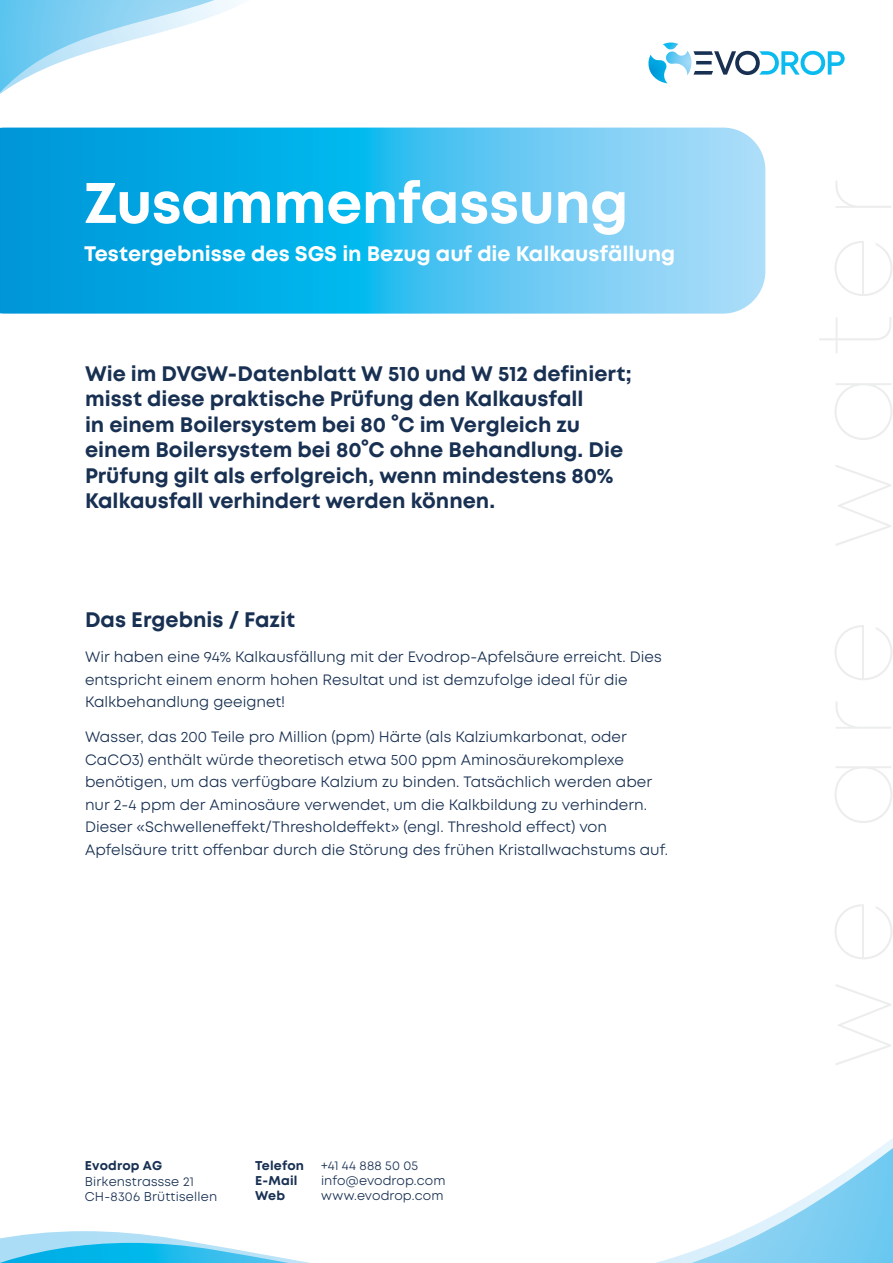
<style>
.page{position:relative;width:893px;height:1263px;background:#fff}
.page>*{position:absolute;margin:0;border:0;box-sizing:border-box;transform-origin:0 0}
.t1{font:700 57px "Mont";letter-spacing:-.01em;color:#fff}
.t2{font:700 21px/25.5px "Mont";color:#183052}
.t3{font:700 21px "Mont";color:#fff}
.t4{font:15px/22.5px "Mont";color:#183052}
.t5{font:12.75px/15.3px "Mont";letter-spacing:.015em;color:#183052}
.t6{font:700 12.75px "Mont";letter-spacing:.015em;color:#183052}
</style>
<div class="page">
<svg style="left:0;top:1138px;width:893px;height:125px"></svg>
<svg style="left:0;top:0;width:240px;height:94px"></svg>
<svg style="left:693px;top:51px;width:152px;height:24px"></svg>
<img style="left:663px;top:43px;width:15px;height:6px">
<img style="left:666px;top:51px;width:25px;height:24px">
<img style="left:648px;top:55px;width:20px;height:28px">
<svg style="left:0;top:128px;width:765px;height:186px;background:#3bbaeb"></svg>
<h1 class="t1" style="left:84px;top:166px;width:546px">Zusammenfassung</h1>
<h2 class="t3" style="left:84px;top:240px;width:593px">Testergebnisse des SGS in Bezug auf die Kalkausfällung</h2>
<p class="t2" style="left:85px;top:361px;width:548px">Wie im DVGW-Datenblatt W 510 und W 512 definiert; misst diese praktische Prüfung den Kalkausfall<br>in einem Boilersystem bei 80 °C im Vergleich zu einem Boilersystem bei 80°C ohne Behandlung. Die Prüfung gilt als erfolgreich, wenn mindestens 80% Kalkausfall verhindert werden können.</p>
<h2 class="t2" style="left:85px;top:607px;width:212px">Das Ergebnis / Fazit</h2>
<p class="t4" style="left:85px;top:646px;width:578px">Wir haben eine 94% Kalkausfällung mit der Evodrop-Apfelsäure erreicht. Dies entspricht einem enorm hohen Resultat und ist demzufolge ideal für die<br>Kalkbehandlung geeignet!</p>
<p class="t4" style="left:85px;top:726px;width:584px">Wasser, das 200 Teile pro Million (ppm) Härte (als Kalziumkarbonat, oder CaCO3) enthält würde theoretisch etwa 500 ppm Aminosäurekomplexe benötigen, um das verfügbare Kalzium zu binden. Tatsächlich werden aber nur 2-4 ppm der Aminosäure verwendet, um die Kalkbildung zu verhindern.<br>Dieser «Schwelleneffekt/Thresholdeffekt» (engl. Threshold effect) von Apfelsäure tritt offenbar durch die Störung des frühen Kristallwachstums auf.</p>
<p class="t6" style="left:85px;top:1157px;width:79px">Evodrop AG</p>
<p class="t5" style="left:85px;top:1174px;width:134px">Birkenstrassse 21<br>CH-8306 Brüttisellen</p>
<p class="t6" style="left:255px;top:1157px;width:50px">Telefon</p>
<p class="t5" style="left:321px;top:1158px;width:98px">+41 44 888 50 05</p>
<p class="t6" style="left:255px;top:1172px;width:44px">E-Mail</p>
<p class="t5" style="left:321px;top:1173px;width:126px">info@evodrop.com</p>
<p class="t6" style="left:255px;top:1187px;width:31px">Web</p>
<p class="t5" style="left:321px;top:1188px;width:124px">www.evodrop.com</p>
</div>
